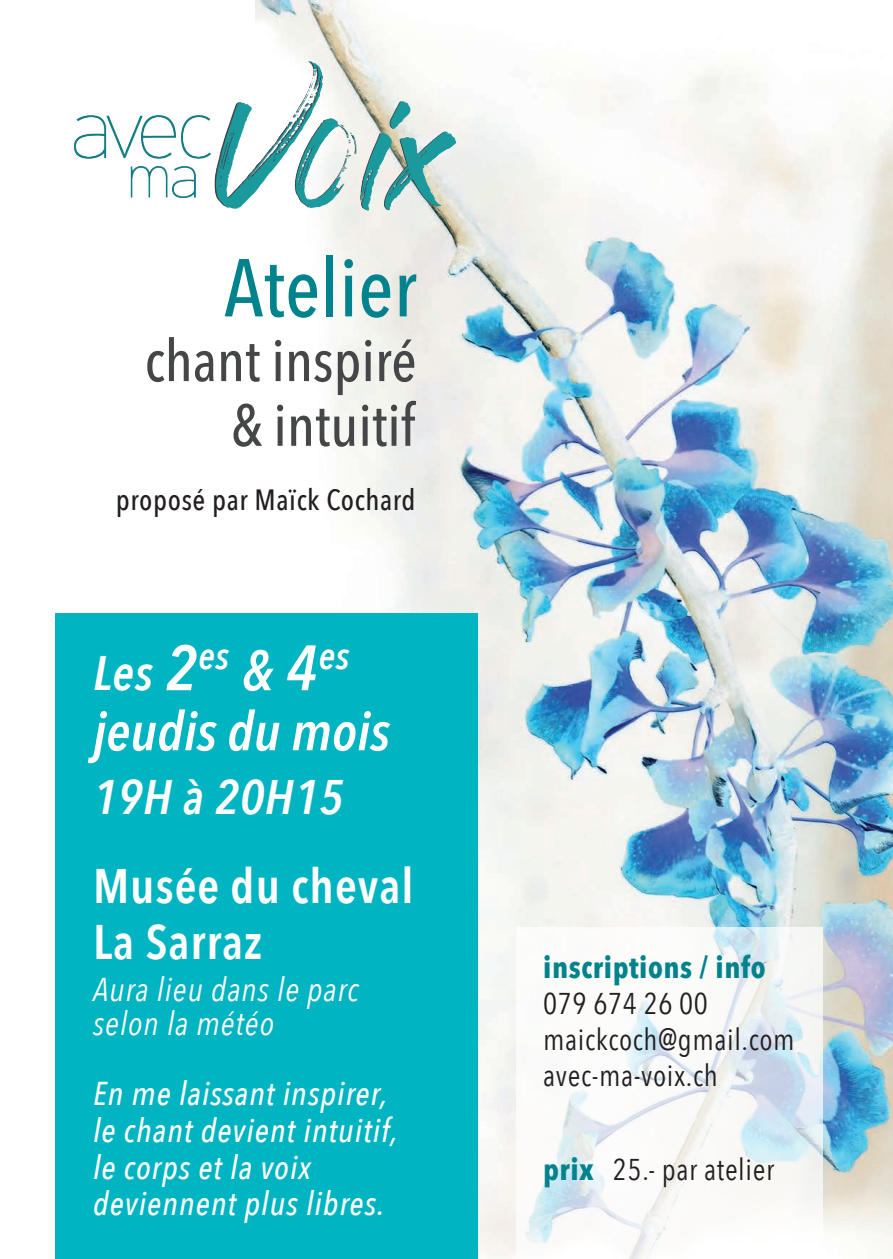
<style>
.page{position:relative;width:893px;height:1259px;background:#fff}
.page>*{position:absolute;margin:0;border:0;box-sizing:border-box;transform-origin:0 0}
.t1{font:500 81px "Avenir Next Condensed";color:#00838d}
.t2{font:500 58.2px/64.8px "Avenir Next Condensed";color:#454647;text-align:right}
.t3{font:italic 600 54px "Avenir Next Condensed";color:#fff}
.t4{font:600 48.3px/55.8px "Avenir Next Condensed";letter-spacing:.02em;color:#fff}
.t5{font:italic 600 48.3px "Avenir Next Condensed";letter-spacing:.02em;color:#fff}
.t6{font:italic 600 36.9px "Avenir Next Condensed";color:#fff}
.t7{font:italic 500 33px/36.9px "Avenir Next Condensed";letter-spacing:.03em;color:#fff}
.t8{font:italic 33px/34.5px "Avenir Next Condensed";letter-spacing:.03em;color:#fff}
.t9{font:30px/36px "Avenir Next Condensed";letter-spacing:.02em;color:#231f20}
.t10{font:700 30px "Avenir Next Condensed";letter-spacing:.02em;color:#00838d}
.t11{font:500 29.4px "Avenir Next Condensed";letter-spacing:.02em;color:#231f20}
.s1{font-size:48.3px}
.s2{font-size:63.3px}
.s3{font-size:55.8px}
.s4{font-weight:700;color:#00838d}
</style>
<div class="page">
<img style="left:256px;top:0;width:637px;height:1257px">
<div style="left:55px;top:613px;width:423px;height:646px;background:#00b4c1"></div>
<img style="left:74px;top:13px;width:404px;height:244px">
<svg style="left:517px;top:927px;width:306px;height:332px"></svg>
<h1 class="t1" style="left:224px;top:239px;width:194px">Atelier</h1>
<h2 class="t2" style="left:145px;top:328px;width:274px">chant inspiré &amp; intuitif</h2>
<p class="t11" style="left:116px;top:482px;width:301px">proposé par Maïck Cochard</p>
<p class="t6" style="left:93px;top:634px;width:258px"><span class="s1">Les</span> <span class="s2">2</span>es <span class="s3">&amp;</span> <span class="s2">4</span>es</p>
<h3 class="t3" style="left:93px;top:698px;width:298px">jeudis du mois</h3>
<h3 class="t5" style="left:93px;top:767px;width:252px">19H à 20H15</h3>
<h3 class="t4" style="left:93px;top:857px;width:322px">Musée du cheval<br>La Sarraz</h3>
<p class="t8" style="left:93px;top:972px;width:267px">Aura lieu dans le parc selon la météo</p>
<p class="t7" style="left:93px;top:1074px;width:306px">En me laissant inspirer, le chant devient intuitif, le corps et la voix deviennent plus libres.</p>
<p class="t10" style="left:543px;top:949px;width:224px">inscriptions / info</p>
<p class="t9" style="left:543px;top:984px;width:253px">079 674 26 00 maickcoch@gmail.com avec-ma-voix.ch</p>
<p class="t9" style="left:543px;top:1149px;width:233px"><span class="s4">prix</span> 25.- par atelier</p>
</div>
